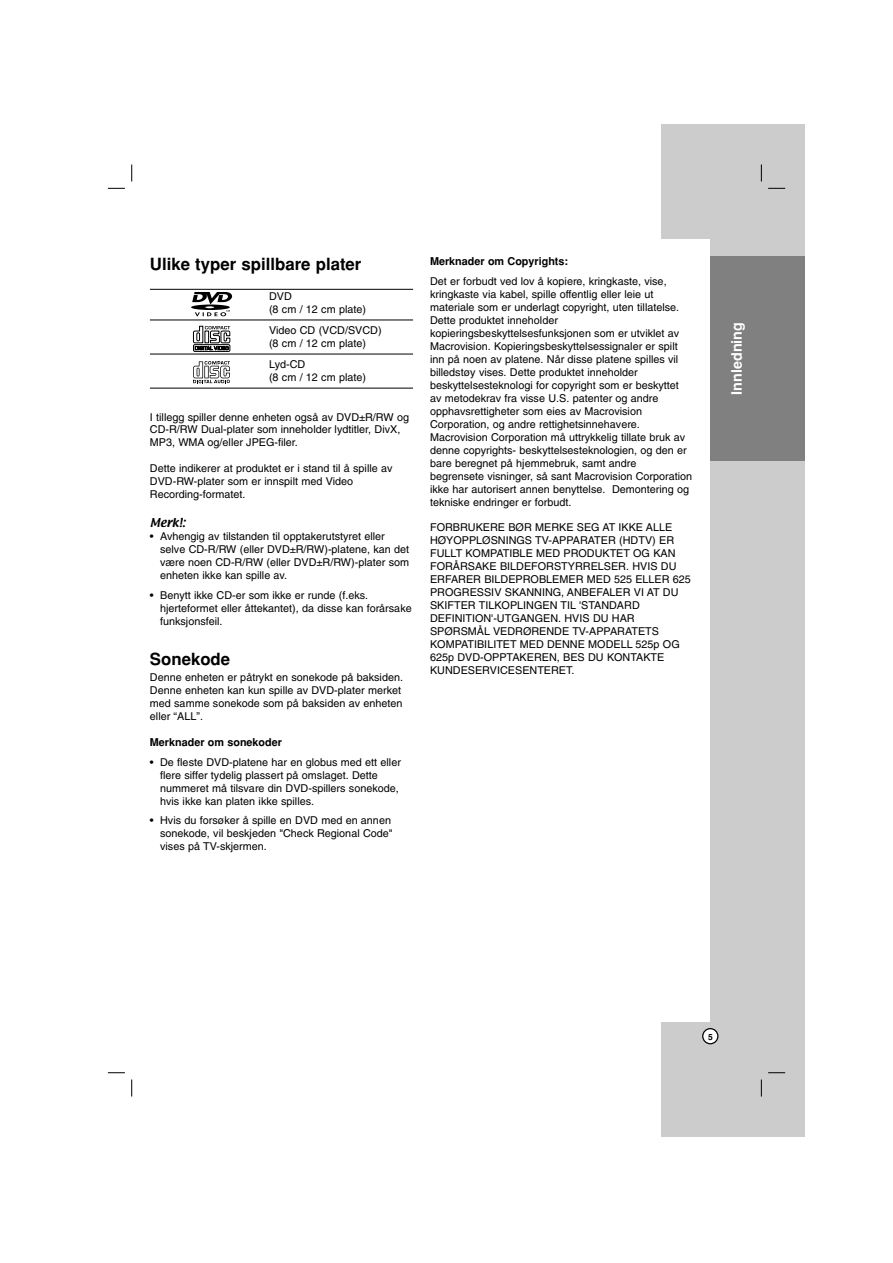
<style>
.page{position:relative;width:893px;height:1263px;background:#fff}
.page>*{position:absolute;margin:0;border:0;box-sizing:border-box;transform-origin:0 0}
.t1{font:700 16.8px "Helvetica";color:#000}
.t2{font:700 14.4px "Helvetica";color:#fff}
.t3{font:10.8px/12.9px "Helvetica";color:#000}
.t4{font:700 10.8px "Helvetica";color:#000}
.t5{font:10.8px "Textile";color:#000}
.t6{font:700 8.4px "Helvetica";color:#000}
</style>
<div class="page">
<div style="left:660px;top:124px;width:144px;height:1013px;background:#ccc"></div>
<div style="left:600px;top:239px;width:110px;height:783px;background:#fff"></div>
<svg style="left:131px;top:165px;width:1px;height:17px"></svg>
<svg style="left:761px;top:165px;width:1px;height:17px"></svg>
<svg style="left:131px;top:1080px;width:1px;height:17px"></svg>
<svg style="left:761px;top:1080px;width:1px;height:17px"></svg>
<svg style="left:108px;top:188px;width:17px;height:1px"></svg>
<svg style="left:768px;top:188px;width:17px;height:1px"></svg>
<svg style="left:108px;top:1072px;width:17px;height:1px"></svg>
<svg style="left:768px;top:1072px;width:17px;height:1px"></svg>
<svg style="left:702px;top:1028px;width:16px;height:16px"></svg>
<div style="left:710px;top:256px;width:94px;height:204px;background:#808080"></div>
<hr style="left:150px;top:289px;width:263px;height:1px;background:#000">
<hr style="left:150px;top:320px;width:263px;height:1px;background:#000">
<hr style="left:150px;top:354px;width:263px;height:1px;background:#000">
<hr style="left:150px;top:388px;width:263px;height:1px;background:#000">
<svg style="left:193px;top:361px;width:37px;height:22px"></svg>
<div style="left:193px;top:344px;width:37px;height:8px;border:1px solid #000"></div>
<svg style="left:193px;top:326px;width:37px;height:25px"></svg>
<div style="left:191px;top:305px;width:39px;height:5px;background:#484848;border-radius:50%"></div>
<svg style="left:192px;top:292px;width:41px;height:24px"></svg>
<h1 class="t1" style="left:150px;top:258px;width:213px">Ulike typer spillbare plater</h1>
<p class="t3" style="left:269px;top:291px;width:98px">DVD<br>(8 cm / 12 cm plate)</p>
<p class="t3" style="left:269px;top:325px;width:114px">Video CD (VCD/SVCD) (8 cm / 12 cm plate)</p>
<p class="t3" style="left:269px;top:359px;width:98px">Lyd-CD<br>(8 cm / 12 cm plate)</p>
<p class="t3" style="left:150px;top:411px;width:260px">I tillegg spiller denne enheten også av DVD±R/RW og<br>CD-R/RW Dual-plater som inneholder lydtitler, DivX,<br>MP3, WMA og/eller JPEG-filer.</p>
<p class="t3" style="left:150px;top:463px;width:244px">Dette indikerer at produktet er i stand til å spille av<br>DVD-RW-plater som er innspilt med Video<br>Recording-formatet.</p>
<p class="t5" style="left:150px;top:518px;width:37px">Merk!:</p>
<p class="t3" style="left:160px;top:531px;width:250px;text-indent:-10px">• Avhengig av tilstanden til opptakerutstyret eller selve CD-R/RW (eller DVD±R/RW)-platene, kan det være noen CD-R/RW (eller DVD±R/RW)-plater som enheten ikke kan spille av.</p>
<p class="t3" style="left:160px;top:590px;width:253px;text-indent:-10px">• Benytt ikke CD-er som ikke er runde (f.eks. hjerteformet eller åttekantet), da disse kan forårsake funksjonsfeil.</p>
<h1 class="t1" style="left:150px;top:653px;width:82px">Sonekode</h1>
<p class="t3" style="left:150px;top:672px;width:254px">Denne enheten er påtrykt en sonekode på baksiden.<br>Denne enheten kan kun spille av DVD-plater merket med samme sonekode som på baksiden av enheten eller “ALL”.</p>
<p class="t4" style="left:150px;top:738px;width:134px">Merknader om sonekoder</p>
<p class="t3" style="left:160px;top:757px;width:242px;text-indent:-10px">• De fleste DVD-platene har en globus med ett eller flere siffer tydelig plassert på omslaget. Dette nummeret må tilsvare din DVD-spillers sonekode, hvis ikke kan platen ikke spilles.</p>
<p class="t3" style="left:160px;top:815px;width:234px;text-indent:-10px">• Hvis du forsøker å spille en DVD med en annen sonekode, vil beskjeden "Check Regional Code" vises på TV-skjermen.</p>
<p class="t4" style="left:430px;top:258px;width:139px">Merknader om Copyrights:</p>
<p class="t3" style="left:430px;top:276px;width:263px">Det er forbudt ved lov å kopiere, kringkaste, vise, kringkaste via kabel, spille offentlig eller leie ut materiale som er underlagt copyright, uten tillatelse.<br>Dette produktet inneholder kopieringsbeskyttelsesfunksjonen som er utviklet av Macrovision. Kopieringsbeskyttelsessignaler er spilt inn på noen av platene. Når disse platene spilles vil billedstøy vises. Dette produktet inneholder beskyttelsesteknologi for copyright som er beskyttet av metodekrav fra visse U.S. patenter og andre opphavsrettigheter som eies av Macrovision Corporation, og andre rettighetsinnehavere.<br>Macrovision Corporation må uttrykkelig tillate bruk av denne copyrights- beskyttelsesteknologien, og den er bare beregnet på hjemmebruk, samt andre begrensete visninger, så sant Macrovision Corporation ikke har autorisert annen benyttelse. Demontering og tekniske endringer er forbudt.</p>
<p class="t3" style="left:430px;top:522px;width:262px">FORBRUKERE BØR MERKE SEG AT IKKE ALLE HØYOPPLØSNINGS TV-APPARATER (HDTV) ER FULLT KOMPATIBLE MED PRODUKTET OG KAN FORÅRSAKE BILDEFORSTYRRELSER. HVIS DU ERFARER BILDEPROBLEMER MED 525 ELLER 625<br>PROGRESSIV SKANNING, ANBEFALER VI AT DU SKIFTER TILKOPLINGEN TIL 'STANDARD DEFINITION'-UTGANGEN. HVIS DU HAR SPØRSMÅL VEDRØRENDE TV-APPARATETS KOMPATIBILITET MED DENNE MODELL 525p OG 625p DVD-OPPTAKEREN, BES DU KONTAKTE KUNDESERVICESENTERET.</p>
<h2 class="t2" style="left:731px;top:395px;width:74px;rotate:-90deg">Innledning</h2>
<p class="t6" style="left:708px;top:1034px;width:6px">5</p>
</div>
